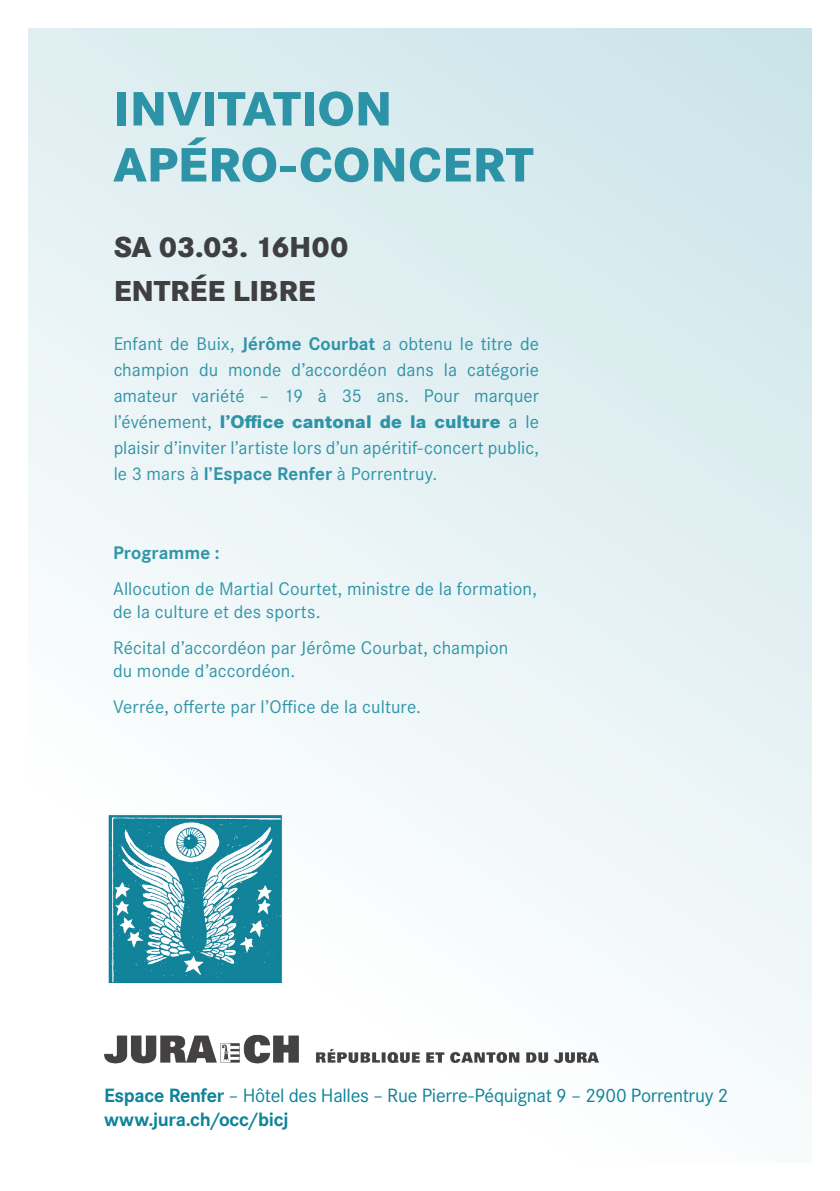
<style>
.page{position:relative;width:840px;height:1191px;background:#fff}
.page>*{position:absolute;margin:0;border:0;box-sizing:border-box;transform-origin:0 0}
.t1{font:800 50px/56px "Corporate S";color:#0e8399}
.t2{font:800 30px/44px "Corporate S";letter-spacing:-.01em;color:#231f20}
.t3{font:20px "Corporate S";letter-spacing:-.015em;color:#0e8399}
.t4{font:700 20px "Corporate S";letter-spacing:-.02em;color:#0e8399}
.t5{font:19px/26px "Corporate S";letter-spacing:.005em;color:#0e8399}
.t6{font:700 19px "Corporate S";letter-spacing:.005em;color:#0e8399}
.s1{font-weight:700}
.s2{font-weight:800}
</style>
<div class="page">
<div style="left:28px;top:28px;width:783px;height:1134px;background:linear-gradient(to bottom,#d6e9ed,#fff)"></div>
<img style="left:100px;top:807px;width:191px;height:188px">
<img style="left:90px;top:995px;width:521px;height:84px">
<h1 class="t1" style="left:113px;top:82px;width:421px">INVITATION<br>APÉRO-CONCERT</h1>
<h2 class="t2" style="left:113px;top:226px;width:236px">SA 03.03. 16H00<br>ENTRÉE LIBRE</h2>
<p class="t5" style="left:113px;top:331px;width:427px;text-align:justify">Enfant de Buix, <span class="s1">Jérôme Courbat</span> a obtenu le titre de champion du monde d’accordéon dans la catégorie amateur variété – 19 à 35 ans. Pour marquer l’événement, <span class="s2">l’Office cantonal de la culture</span> a le plaisir d’inviter l’artiste lors d’un apéritif-concert public, le 3 mars à <span class="s1">l’Espace Renfer</span> à Porrentruy.</p>
<p class="t6" style="left:113px;top:541px;width:108px">Programme :</p>
<p class="t5" style="left:113px;top:577px;width:425px;line-height:22.8px">Allocution de Martial Courtet, ministre de la formation, de la culture et des sports.</p>
<p class="t5" style="left:113px;top:636px;width:397px;line-height:22.8px">Récital d’accordéon par Jérôme Courbat, champion du monde d’accordéon.</p>
<p class="t5" style="left:113px;top:693px;width:309px">Verrée, offerte par l’Office de la culture.</p>
<p class="t3" style="left:104px;top:1083px;width:625px"><span class="s1">Espace Renfer</span> – Hôtel des Halles – Rue Pierre-Péquignat 9 – 2900 Porrentruy 2</p>
<p class="t4" style="left:104px;top:1107px;width:186px">www.jura.ch/occ/bicj</p>
</div>
